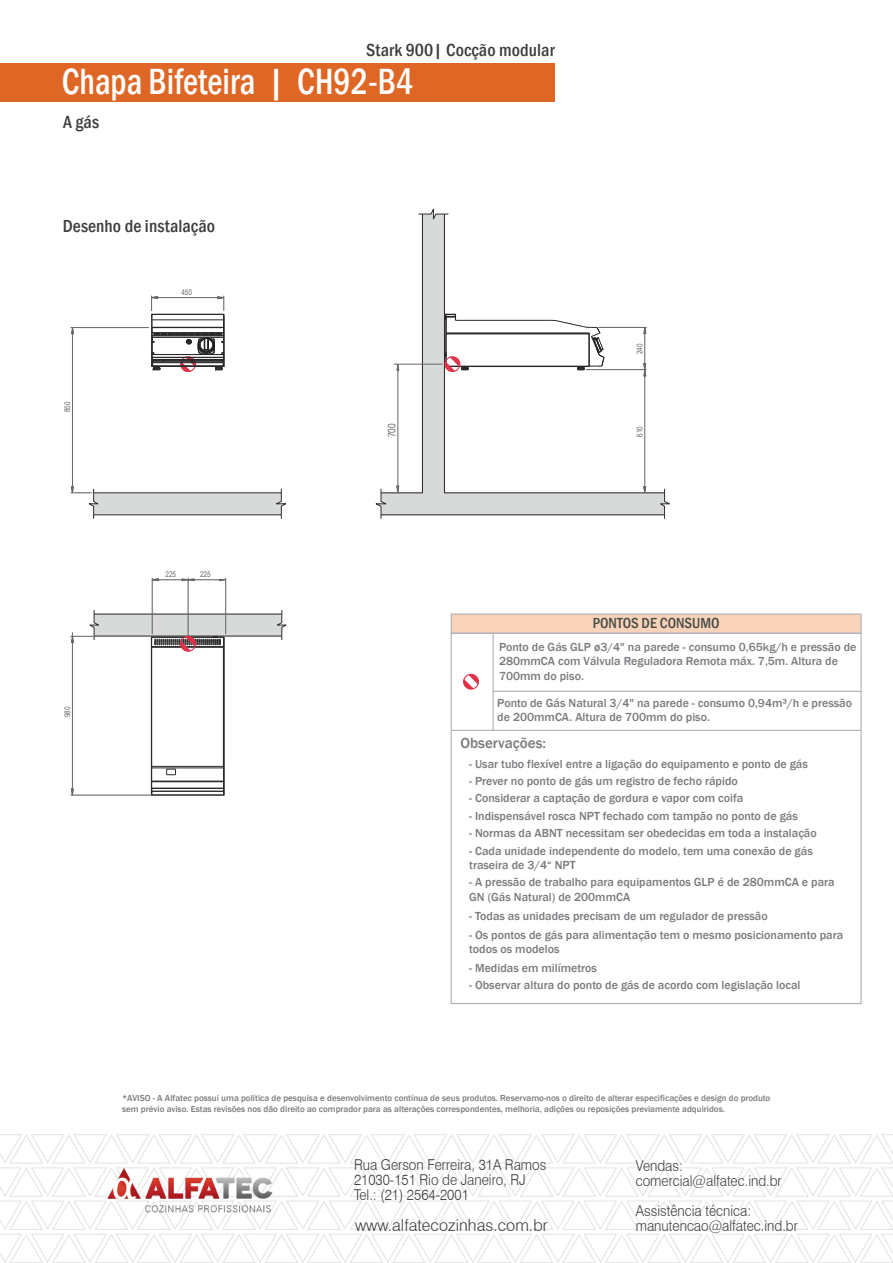
<style>
.page{position:relative;width:893px;height:1263px;background:#fff}
.page>*{position:absolute;margin:0;border:0;box-sizing:border-box;transform-origin:0 0}
.t1{font:500 condensed 37.5px "Franklin Gothic";color:#fff;scale:.9 1}
.t2{font:500 condensed 18px "Franklin Gothic";letter-spacing:.005em;color:#3e3d3d}
.t3{font:300 16.5px "Swiss 721 BT";letter-spacing:.005em;color:#3d3d3d}
.t4{font:300 15px/15px "Swiss 721 BT";color:#3d3d3d;scale:.9 1}
.t5{font:500 condensed 15px "Franklin Gothic";color:#454b47}
.t6{font:500 15px "Franklin Gothic";color:#7b7a7f}
.t7{font:500 12px/14.4px "Franklin Gothic";color:#7b7a7f}
.t8{font:10.35px "Arial Narrow";color:#66666a}
.t9{font:500 9px/10.8px "Franklin Gothic";color:#7b7a7f}
.t10{font:7.8px "Arial Narrow";color:#66666a}
</style>
<div class="page">
<svg style="left:0;top:1134px;width:893px;height:129px"></svg>
<img style="left:95px;top:1162px;width:189px;height:53px">
<div style="left:0;top:64px;width:555px;height:38px;background:#df6725"></div>
<hr style="left:72px;top:632px;width:1px;height:159px;background:#66666a">
<hr style="left:71px;top:795px;width:80px;height:1px;background:#66666a">
<svg style="left:71px;top:788px;width:3px;height:7px"></svg>
<svg style="left:182px;top:578px;width:12px;height:3px"></svg>
<hr style="left:152px;top:579px;width:34px;height:1px;background:#66666a">
<hr style="left:152px;top:578px;width:1px;height:56px;background:#66666a">
<hr style="left:186px;top:579px;width:40px;height:1px;background:#66666a">
<hr style="left:225px;top:578px;width:1px;height:56px;background:#66666a">
<hr style="left:188px;top:578px;width:1px;height:58px;background:#66666a">
<svg style="left:152px;top:578px;width:7px;height:3px"></svg>
<div style="left:469px;top:494px;width:191px;height:20px;background:#d8dada"></div>
<svg style="left:469px;top:319px;width:196px;height:175px"></svg>
<hr style="left:381px;top:514px;width:284px;height:1px;background:#2e302c">
<svg style="left:660px;top:489px;width:10px;height:30px"></svg>
<svg style="left:71px;top:328px;width:3px;height:6px"></svg>
<svg style="left:643px;top:328px;width:3px;height:6px"></svg>
<hr style="left:72px;top:328px;width:1px;height:165px;background:#66666a">
<svg style="left:71px;top:486px;width:215px;height:33px"></svg>
<hr style="left:71px;top:327px;width:78px;height:1px;background:#66666a">
<hr style="left:644px;top:328px;width:1px;height:42px;background:#66666a">
<hr style="left:598px;top:327px;width:49px;height:1px;background:#66666a">
<hr style="left:586px;top:369px;width:61px;height:1px;background:#66666a">
<hr style="left:152px;top:766px;width:71px;height:1px;background:#282828">
<hr style="left:152px;top:768px;width:71px;height:1px;background:#282828">
<hr style="left:152px;top:788px;width:72px;height:1px;background:#282828">
<hr style="left:152px;top:791px;width:72px;height:1px;background:#282828">
<hr style="left:152px;top:781px;width:72px;height:1px;background:#282828">
<svg style="left:166px;top:769px;width:10px;height:6px"></svg>
<hr style="left:152px;top:795px;width:72px;height:1px;background:#282828">
<hr style="left:151px;top:647px;width:1px;height:96px;background:#282828">
<svg style="left:151px;top:742px;width:2px;height:54px"></svg>
<hr style="left:224px;top:647px;width:1px;height:96px;background:#282828">
<hr style="left:223px;top:647px;width:1px;height:133px;background:#282828">
<svg style="left:223px;top:742px;width:2px;height:54px"></svg>
<hr style="left:455px;top:320px;width:96px;height:1px;background:#282828">
<hr style="left:446px;top:334px;width:143px;height:1px;background:#282828">
<hr style="left:446px;top:333px;width:143px;height:1px;background:#282828">
<hr style="left:446px;top:366px;width:143px;height:1px;background:#282828">
<svg style="left:551px;top:320px;width:53px;height:50px"></svg>
<svg style="left:71px;top:610px;width:216px;height:42px"></svg>
<svg style="left:151px;top:296px;width:74px;height:77px"></svg>
<svg style="left:643px;top:363px;width:3px;height:13px"></svg>
<hr style="left:644px;top:371px;width:1px;height:121px;background:#66666a">
<svg style="left:643px;top:486px;width:3px;height:7px"></svg>
<svg style="left:450px;top:632px;width:412px;height:372px"></svg>
<div style="left:451px;top:613px;width:411px;height:21px;background:#f8d3ba;border:1px solid #aeb0b7"></div>
<svg style="left:463px;top:674px;width:16px;height:16px"></svg>
<svg style="left:375px;top:208px;width:94px;height:311px"></svg>
<h2 class="t2" style="left:366px;top:38px;width:190px">Stark 900| Cocção modular</h2>
<h1 class="t1" style="left:62px;top:57px;width:392px">Chapa Bifeteira | CH92-B4</h1>
<h2 class="t2" style="left:63px;top:110px;width:37px">A gás</h2>
<h2 class="t2" style="left:63px;top:214px;width:154px">Desenho de instalação</h2>
<p class="t10" style="left:62px;top:412px;width:12px;rotate:-90deg">850</p>
<p class="t10" style="left:181px;top:287px;width:12px">450</p>
<p class="t8" style="left:384px;top:437px;width:16px;rotate:-90deg">700</p>
<p class="t10" style="left:634px;top:354px;width:12px;rotate:-90deg">240</p>
<p class="t10" style="left:634px;top:437px;width:12px;rotate:-90deg">610</p>
<p class="t10" style="left:62px;top:717px;width:12px;rotate:-90deg">980</p>
<p class="t10" style="left:165px;top:569px;width:12px">225</p>
<p class="t10" style="left:200px;top:569px;width:12px">225</p>
<p class="t5" style="left:593px;top:613px;width:128px">PONTOS DE CONSUMO</p>
<p class="t7" style="left:499px;top:640px;width:359px">Ponto de Gás GLP ø3/4" na parede - consumo 0,65kg/h e pressão de<br>280mmCA com Válvula Reguladora Remota máx. 7,5m. Altura de<br>700mm do piso.</p>
<p class="t7" style="left:497px;top:695px;width:356px">Ponto de Gás Natural 3/4" na parede - consumo 0,94m³/h e pressão de 200mmCA. Altura de 700mm do piso.</p>
<p class="t6" style="left:461px;top:734px;width:87px">Observações:</p>
<p class="t7" style="left:469px;top:756px;width:340px">- Usar tubo flexível entre a ligação do equipamento e ponto de gás</p>
<p class="t7" style="left:469px;top:774px;width:270px">- Prever no ponto de gás um registro de fecho rápido</p>
<p class="t7" style="left:469px;top:791px;width:276px">- Considerar a captação de gordura e vapor com coifa</p>
<p class="t7" style="left:469px;top:809px;width:330px">- Indispensável rosca NPT fechado com tampão no ponto de gás</p>
<p class="t7" style="left:469px;top:826px;width:349px">- Normas da ABNT necessitam ser obedecidas em toda a instalação</p>
<p class="t7" style="left:469px;top:843px;width:345px">- Cada unidade independente do modelo, tem uma conexão de gás traseira de 3/4“ NPT</p>
<p class="t7" style="left:469px;top:875px;width:367px">- A pressão de trabalho para equipamentos GLP é de 280mmCA e para<br>GN (Gás Natural) de 200mmCA</p>
<p class="t7" style="left:469px;top:908px;width:300px">- Todas as unidades precisam de um regulador de pressão</p>
<p class="t7" style="left:469px;top:927px;width:375px">- Os pontos de gás para alimentação tem o mesmo posicionamento para todos os modelos</p>
<p class="t7" style="left:469px;top:961px;width:129px">- Medidas em milímetros</p>
<p class="t7" style="left:469px;top:978px;width:333px">- Observar altura do ponto de gás de acordo com legislação local</p>
<p class="t9" style="left:122px;top:1092px;width:650px">*AVISO - A Alfatec possui uma política de pesquisa e desenvolvimento contínua de seus produtos. Reservamo-nos o direito de alterar especificações e design do produto sem prévio aviso. Estas revisões nos dão direito ao comprador para as alterações correspondentes, melhoria, adições ou reposições previamente adquiridos.</p>
<p class="t4" style="left:354px;top:1157px;width:215px">Rua Gerson Ferreira, 31A Ramos<br>21030-151 Rio de Janeiro, RJ<br>Tel.: (21) 2564-2001</p>
<h3 class="t3" style="left:355px;top:1215px;width:194px">www.alfatecozinhas.com.br</h3>
<p class="t4" style="left:636px;top:1158px;width:164px">Vendas: comercial@alfatec.ind.br</p>
<p class="t4" style="left:636px;top:1203px;width:182px">Assistência técnica: manutencao@alfatec.ind.br</p>
</div>
